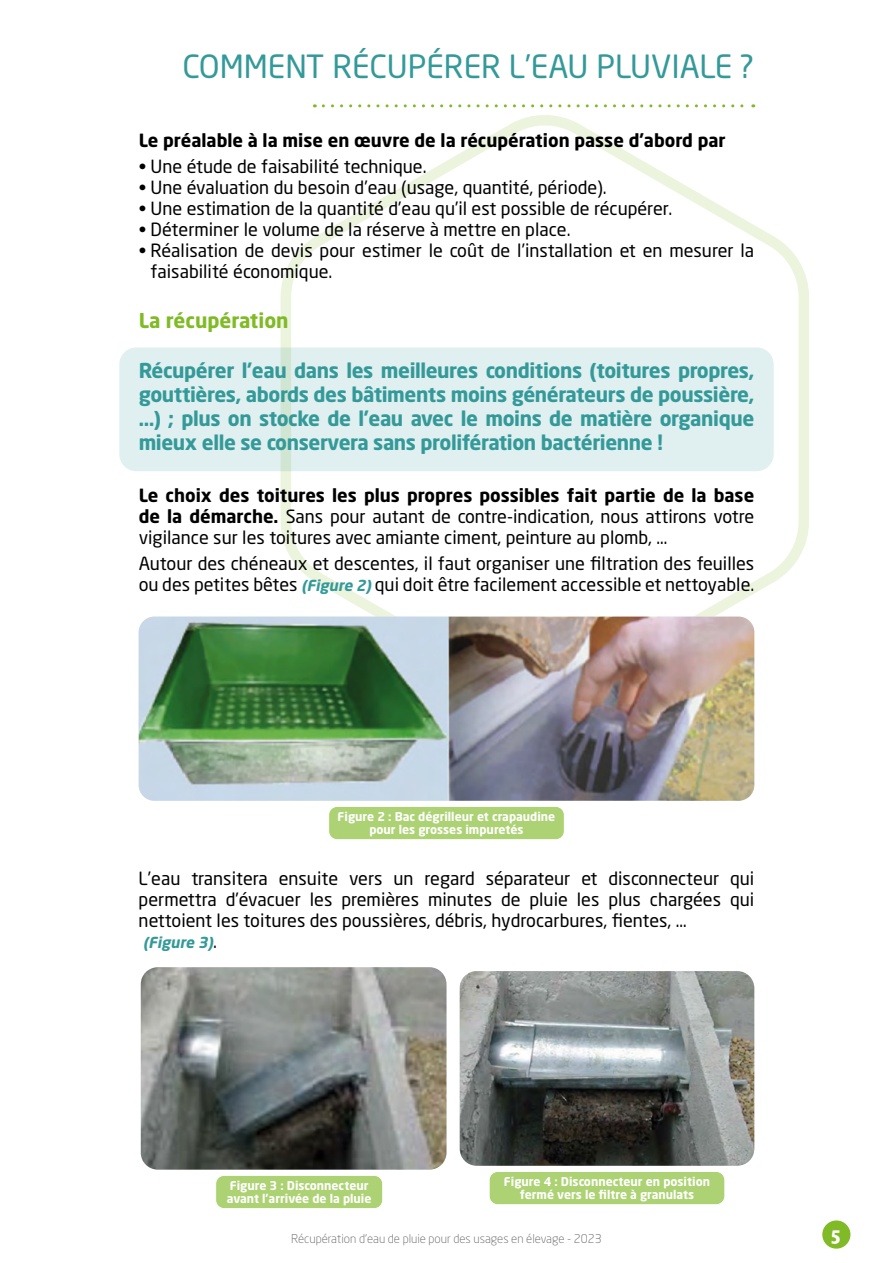
<style>
.page{position:relative;width:893px;height:1263px;background:#fff}
.page>*{position:absolute;margin:0;border:0;box-sizing:border-box;transform-origin:0 0}
.t1{font:31.65px "Neo Sans Pro";color:#349999}
.t2{font:700 20.25px/24px "Neo Sans Pro";letter-spacing:-.02em;color:#349999;text-align:justify}
.t3{font:700 20.25px "Neo Sans Pro";color:#80ba27}
.t4{font:700 18.6px "Bienvenue";color:#fff}
.t5{font:18px/21px "Neo Sans Pro";color:#000}
.t6{font:700 18px "Neo Sans Pro";color:#000}
.t7{font:italic 700 15px "Neo Sans Pro";color:#349999}
.t8{font:700 12px/13.5px "Neo Sans Pro";color:#fff;text-align:center}
.t9{font:300 12px "Neo Sans Pro";color:#646363}
.s1{font-weight:700}
.s2{font-weight:700;font-style:italic;font-size:15px;color:#349999}
.s3{font-weight:400;font-style:normal;font-size:18px;color:#000}
</style>
<div class="page">
<div style="left:822px;top:1220px;width:28px;height:28px;background:#80ba27;border-radius:50%"></div>
<svg style="left:275px;top:104px;width:534px;height:601px"></svg>
<div style="left:119px;top:347px;width:655px;height:124px;background:#e0efef;border-radius:17px"></div>
<svg style="left:323px;top:104px;width:431px;height:3px"></svg>
<img style="left:139px;top:617px;width:615px;height:184px">
<div style="left:329px;top:806px;width:235px;height:34px;background:#acd273;border-radius:9px"></div>
<div style="left:328px;top:806px;width:237px;height:34px;border:1px solid #fff;border-radius:9px"></div>
<img style="left:141px;top:967px;width:305px;height:203px">
<div style="left:216px;top:1175px;width:167px;height:33px;background:#acd273;border-radius:9px"></div>
<div style="left:215px;top:1175px;width:168px;height:34px;border:1px solid #fff;border-radius:9px"></div>
<img style="left:460px;top:971px;width:294px;height:195px">
<div style="left:489px;top:1171px;width:236px;height:34px;background:#acd273;border-radius:9px"></div>
<div style="left:489px;top:1171px;width:236px;height:34px;border:1px solid #fff;border-radius:9px"></div>
<h1 class="t1" style="left:183px;top:47px;width:573px">COMMENT RÉCUPÉRER L’EAU PLUVIALE ?</h1>
<p class="t6" style="left:139px;top:129px;width:588px">Le préalable à la mise en œuvre de la récupération passe d’abord par</p>
<p class="t5" style="left:139px;top:156px;width:289px">• Une étude de faisabilité technique.</p>
<p class="t5" style="left:139px;top:177px;width:469px">• Une évaluation du besoin d’eau (usage, quantité, période).</p>
<p class="t5" style="left:139px;top:198px;width:535px">• Une estimation de la quantité d’eau qu’il est possible de récupérer.</p>
<p class="t5" style="left:139px;top:219px;width:433px">• Déterminer le volume de la réserve à mettre en place.</p>
<p class="t5" style="left:151px;top:240px;width:605px;text-indent:-12px">• Réalisation de devis pour estimer le coût de l’installation et en mesurer la faisabilité économique.</p>
<p class="t3" style="left:139px;top:308px;width:152px">La récupération</p>
<p class="t2" style="left:139px;top:358px;width:617px">Récupérer l’eau dans les meilleures conditions (toitures propres, gouttières, abords des bâtiments moins générateurs de poussière, …) ; plus on stocke de l’eau avec le moins de matière organique mieux elle se conservera sans prolifération bactérienne !</p>
<p class="t5" style="left:139px;top:485px;width:617px;text-align:justify"><span class="s1">Le choix des toitures les plus propres possibles fait partie de la base de la démarche.</span> Sans pour autant de contre-indication, nous attirons votre vigilance sur les toitures avec amiante ciment, peinture au plomb, …</p>
<p class="t5" style="left:139px;top:553px;width:617px">Autour des chéneaux et descentes, il faut organiser une filtration des feuilles ou des petites bêtes <span class="s2">(Figure 2)</span>qui doit être facilement accessible et nettoyable.</p>
<p class="t8" style="left:338px;top:809px;width:219px">Figure 2 : Bac dégrilleur et crapaudine pour les grosses impuretés</p>
<p class="t5" style="left:139px;top:868px;width:617px;text-align:justify">L’eau transitera ensuite vers un regard séparateur et disconnecteur qui permettra d’évacuer les premières minutes de pluie les plus chargées qui nettoient les toitures des poussières, débris, hydrocarbures, fientes, …</p>
<p class="t7" style="left:143px;top:933px;width:76px">(Figure 3)<span class="s3">.</span></p>
<p class="t8" style="left:227px;top:1178px;width:146px;text-align:left">Figure 3 : Disconnecteur avant l’arrivée de la pluie</p>
<p class="t8" style="left:504px;top:1174px;width:208px">Figure 4 : Disconnecteur en position fermé vers le filtre à granulats</p>
<p class="t9" style="left:291px;top:1231px;width:312px">Récupération d’eau de pluie pour des usages en élevage - 2023</p>
<p class="t4" style="left:831px;top:1224px;width:11px">5</p>
</div>
